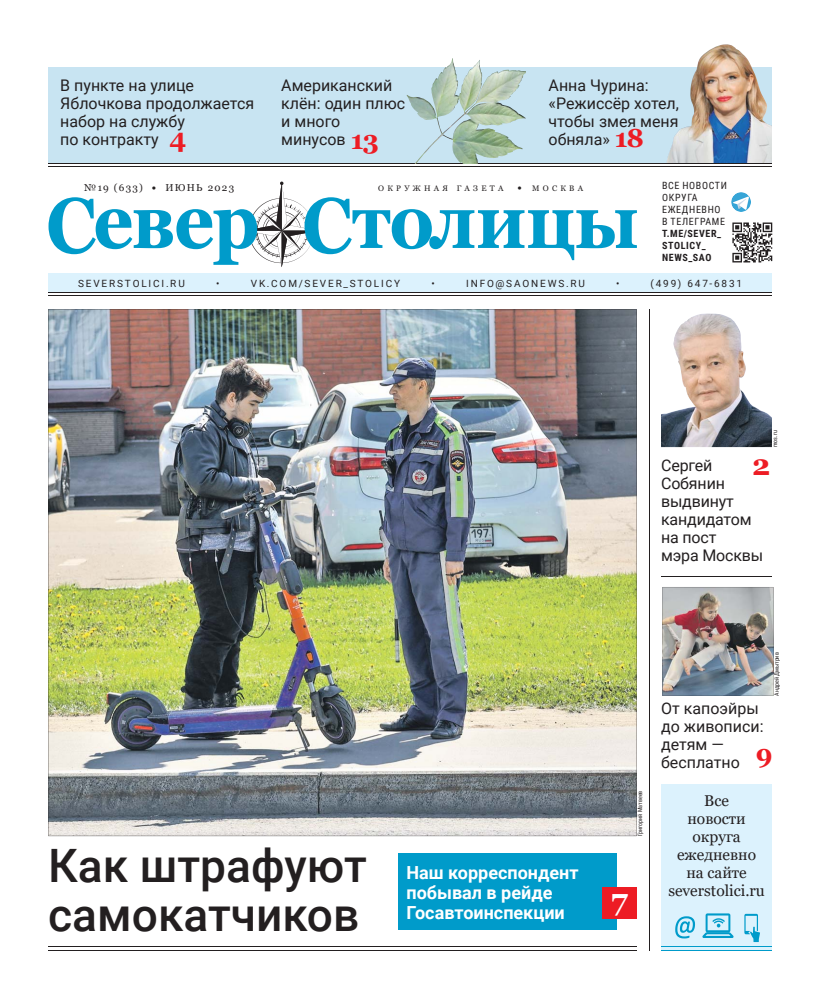
<style>
.page{position:relative;width:820px;height:993px;background:#fff}
.page>*{position:absolute;margin:0;border:0;box-sizing:border-box;transform-origin:0 0}
.t1{font:500 46px/49px "Roboto";color:#231f20}
.t2{font:700 30px "Georgia";color:#fff}
.t3{font:700 29px "Georgia";color:#ed1c24}
.t4{font:700 26px "Georgia";color:#ed1c24}
.t5{font:700 18px/20px "Roboto";color:#fff}
.t6{font:16px/18px "Roboto";color:#231f20}
.t7{font:15.6px/17.9px "Georgia";color:#231f20;text-align:center}
.t8{font:10px "Roboto";letter-spacing:.185em;color:#231f20}
.t9{font:10px/12px "Roboto Condensed";letter-spacing:.065em;color:#231f20}
.t10{font:700 10px/12px "Roboto Condensed";letter-spacing:.065em;color:#231f20}
.t11{font:10px "Georgia";letter-spacing:.12em;color:#231f20}
.t12{font:8px "Georgia";letter-spacing:.41em;color:#231f20}
.t13{font:6px "Roboto Condensed";color:#231f20}
.s1{font-family:"Georgia";font-weight:700;font-size:26px;color:#ed1c24}
.s2{font-weight:700}
.s3{font-weight:700;font-size:10px}
</style>
<div class="page">
<div style="left:48px;top:67px;width:723px;height:96px;background:#c8e4f2"></div>
<img style="left:48px;top:309px;width:588px;height:526px">
<hr style="left:649px;top:309px;width:1px;height:641px;background:#231f20">
<img style="left:732px;top:222px;width:39px;height:41px">
<svg style="left:279px;top:181px;width:5px;height:86px"></svg>
<svg style="left:48px;top:197px;width:588px;height:68px"></svg>
<div style="left:48px;top:273px;width:723px;height:19px;background:#dcf2fd"></div>
<hr style="left:48px;top:292px;width:723px;height:1px;background:#231f20">
<hr style="left:48px;top:295px;width:723px;height:1px;background:#231f20">
<img style="left:730px;top:192px;width:20px;height:20px;border-radius:50%">
<hr style="left:48px;top:946px;width:588px;height:1px;background:#231f20">
<hr style="left:48px;top:949px;width:588px;height:1px;background:#231f20">
<div style="left:398px;top:853px;width:218px;height:76px;background:#009bca"></div>
<div style="left:602px;top:887px;width:34px;height:31px;background:#ed1c24"></div>
<img style="left:667px;top:44px;width:103px;height:119px">
<hr style="left:660px;top:576px;width:111px;height:1px;background:#231f20">
<img style="left:661px;top:313px;width:110px;height:134px">
<hr style="left:48px;top:163px;width:723px;height:1px;background:#231f20">
<hr style="left:48px;top:166px;width:723px;height:1px;background:#231f20">
<div style="left:661px;top:783px;width:110px;height:166px;background:#dcf2fd"></div>
<svg style="left:744px;top:913px;width:15px;height:28px"></svg>
<svg style="left:675px;top:916px;width:19px;height:22px"></svg>
<svg style="left:702px;top:913px;width:31px;height:24px"></svg>
<hr style="left:661px;top:945px;width:110px;height:1px;background:#009bca">
<hr style="left:661px;top:949px;width:110px;height:1px;background:#009bca">
<img style="left:662px;top:587px;width:111px;height:108px">
<img style="left:453px;top:60px;width:72px;height:70px">
<p class="t6" style="left:60px;top:77px;width:195px">В пункте на улице<br>Яблочкова продолжается набор на службу<br>по контракту <span class="s1">4</span></p>
<p class="t6" style="left:281px;top:77px;width:125px">Американский клён: один плюс и много минусов <span class="s1">13</span></p>
<p class="t6" style="left:548px;top:77px;width:132px">Анна Чурина: «Режиссёр хотел, чтобы змея меня обняла» <span class="s1">18</span></p>
<p class="t11" style="left:84px;top:181px;width:151px">№19 (633) <span class="s2">•</span> ИЮНЬ 2023</p>
<p class="t9" style="left:661px;top:180px;width:66px">ВСЕ НОВОСТИ<br>ОКРУГА<br>ЕЖЕДНЕВНО<br>В ТЕЛЕГРАМЕ</p>
<p class="t10" style="left:661px;top:228px;width:61px">T.ME/SEVER_<br>STOLICY_<br>NEWS_SAO</p>
<p class="t12" style="left:378px;top:183px;width:127px">ОКРУЖНАЯ ГАЗЕТА</p>
<p class="t12" style="left:517px;top:183px;width:67px"><span class="s3">•</span> МОСКВА</p>
<p class="t8" style="left:78px;top:277px;width:108px">SEVERSTOLICI.RU</p>
<p class="t8" style="left:216px;top:277px;width:5px">•</p>
<p class="t8" style="left:251px;top:277px;width:151px">VK.COM/SEVER_STOLICY</p>
<p class="t8" style="left:431px;top:277px;width:5px">•</p>
<p class="t8" style="left:466px;top:277px;width:120px">INFO@SAONEWS.RU</p>
<p class="t8" style="left:616px;top:277px;width:5px">•</p>
<p class="t8" style="left:650px;top:277px;width:93px">(499) 647-6831</p>
<p class="t13" style="left:771px;top:447px;width:18px;rotate:-90deg">mos.ru</p>
<h3 class="t3" style="left:751px;top:448px;width:20px">2</h3>
<p class="t6" style="left:660px;top:456px;width:103px">Сергей<br>Собянин выдвинут кандидатом на пост<br>мэра Москвы</p>
<p class="t13" style="left:772px;top:695px;width:45px;rotate:-90deg">Андрей Дмытрив</p>
<h1 class="t1" style="left:48px;top:841px;width:320px">Как штрафуют самокатчиков</h1>
<p class="t5" style="left:406px;top:862px;width:173px">Наш корреспондент побывал в рейде<br>Госавтоинспекции</p>
<p class="t13" style="left:636px;top:835px;width:47px;rotate:-90deg">Григорий Матвеев</p>
<h2 class="t2" style="left:611px;top:881px;width:18px">7</h2>
<p class="t6" style="left:660px;top:699px;width:104px">От капоэйры до живописи: детям — бесплатно</p>
<h3 class="t4" style="left:755px;top:739px;width:18px">9</h3>
<p class="t7" style="left:668px;top:791px;width:98px">Все<br>новости округа ежедневно на сайте severstolici.ru</p>
</div>
